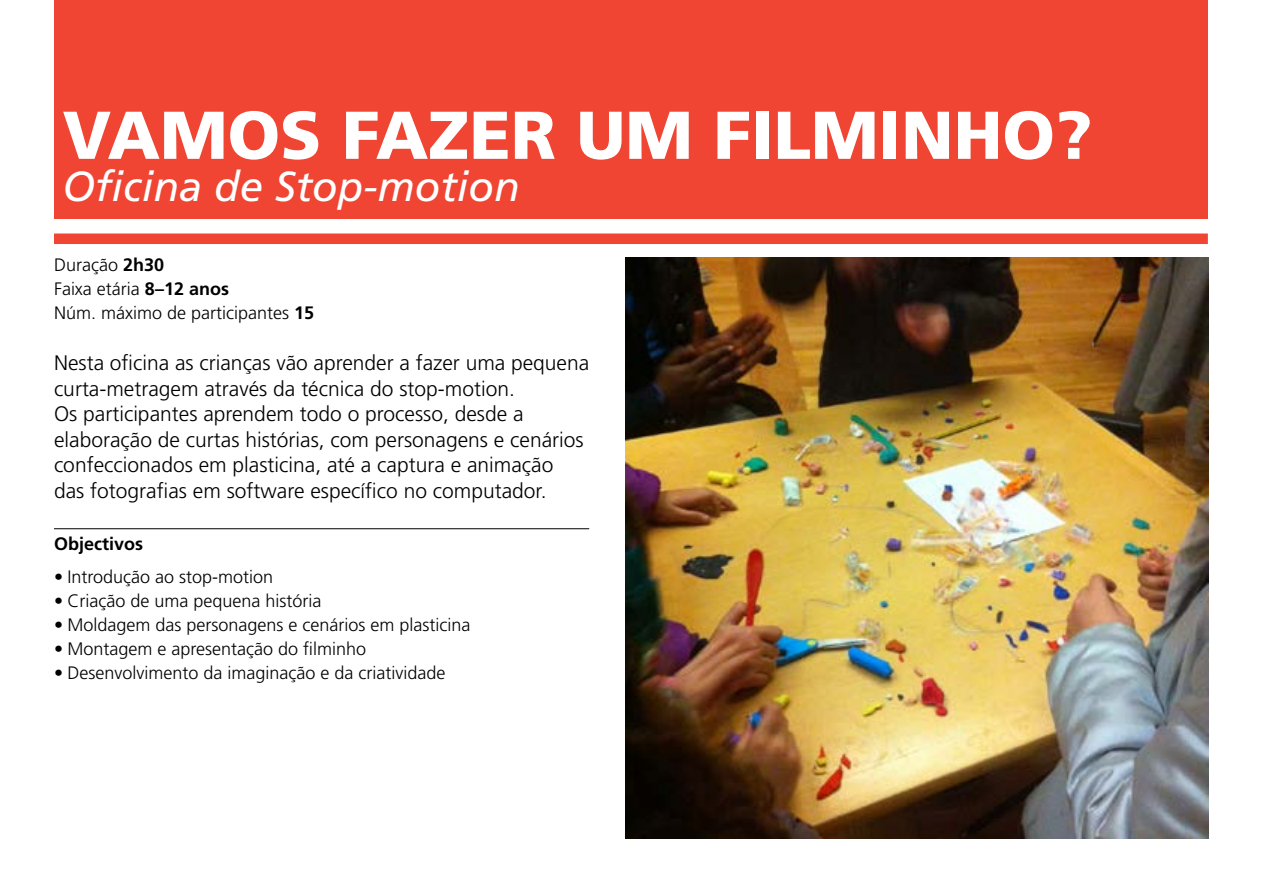
<style>
.page{position:relative;width:1263px;height:893px;background:#fff}
.page>*{position:absolute;margin:0;border:0;box-sizing:border-box;transform-origin:0 0}
.t1{font:900 67.5px "Frutiger LT Std";color:#fff}
.t2{font:italic 42px "Frutiger LT Std";color:#fff}
.t3{font:300 21px/25.5px "Frutiger LT Std";color:#000}
.t4{font:300 18px/24px "Frutiger LT Std";color:#000}
.t5{font:700 18px "Frutiger LT Std";color:#000}
.s1{font-weight:700}
</style>
<div class="page">
<div style="left:54px;top:233px;width:1154px;height:11px;background:#f04533"></div>
<img style="left:625px;top:258px;width:584px;height:581px">
<hr style="left:54px;top:528px;width:535px;height:1px;background:#000">
<div style="left:54px;top:0;width:1154px;height:218px;background:#f04533"></div>
<h1 class="t1" style="left:63px;top:94px;width:1031px">VAMOS FAZER UM FILMINHO?</h1>
<h2 class="t2" style="left:63px;top:162px;width:459px">Oficina de Stop-motion</h2>
<p class="t4" style="left:54px;top:253px;width:262px">Duração <span class="s1">2h30<br></span>Faixa etária <span class="s1">8–12 anos<br></span>Núm. máximo de participantes <span class="s1">15</span></p>
<p class="t3" style="left:54px;top:351px;width:537px">Nesta oficina as crianças vão aprender a fazer uma pequena curta-metragem através da técnica do stop-motion.<br>Os participantes aprendem todo o processo, desde a elaboração de curtas histórias, com personagens e cenários confeccionados em plasticina, até a captura e animação<br>das fotografias em software específico no computador.</p>
<p class="t5" style="left:54px;top:533px;width:91px">Objectivos</p>
<p class="t4" style="left:54px;top:565px;width:221px">• Introdução ao stop-motion</p>
<p class="t4" style="left:54px;top:589px;width:269px">• Criação de uma pequena história</p>
<p class="t4" style="left:54px;top:613px;width:418px">• Moldagem das personagens e cenários em plasticina</p>
<p class="t4" style="left:54px;top:637px;width:314px">• Montagem e apresentação do filminho</p>
<p class="t4" style="left:54px;top:661px;width:393px">• Desenvolvimento da imaginação e da criatividade</p>
</div>
